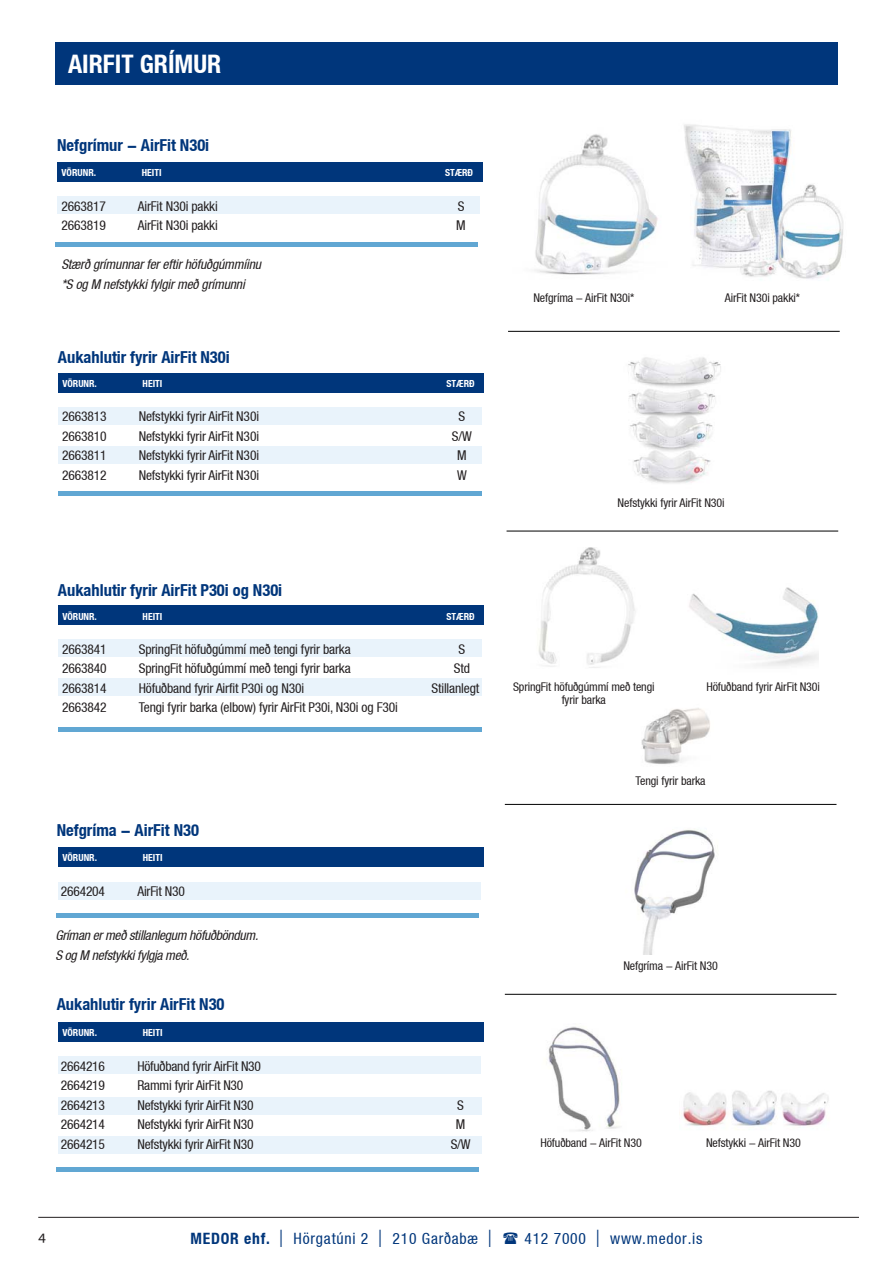
<style>
.page{position:relative;width:893px;height:1263px;background:#fff}
.page>*{position:absolute;margin:0;border:0;box-sizing:border-box;transform-origin:0 0}
.t1{font:700 condensed 25.5px "Helvetica Neue LT";color:#fff}
.t2{font:700 condensed 16.5px "Helvetica Neue LT";color:#00367b}
.t3{font:condensed 15.6px "Helvetica Neue LT";letter-spacing:.05em;color:#00367b}
.t4{font:15px "Myriad Pro";color:#231f20}
.t5{font:condensed 13.5px "Helvetica Neue LT";letter-spacing:-.01em;color:#231f20}
.t6{font:italic condensed 13.5px/19.5px "Helvetica Neue LT";letter-spacing:-.01em;color:#231f20}
.t7{font:condensed 12px "Helvetica Neue LT";letter-spacing:-.01em;color:#231f20}
.t8{font:700 condensed 9.75px "Helvetica Neue LT";color:#fff}
.s1{font-weight:700}
.s2{font-family:"Helvetica Neue";font-weight:100;font-stretch:normal;font-size:24px}
</style>
<div class="page">
<hr style="left:38px;top:1217px;width:821px;height:1px;background:#231f20">
<div style="left:55px;top:43px;width:783px;height:42px;background:#00367b"></div>
<hr style="left:508px;top:331px;width:332px;height:1px;background:#000">
<div style="left:57px;top:197px;width:422px;height:17px;background:#e9f3fb"></div>
<div style="left:56px;top:242px;width:422px;height:5px;background:#61a7d3"></div>
<div style="left:57px;top:163px;width:425px;height:19px;background:#00367b"></div>
<img style="left:684px;top:124px;width:160px;height:156px">
<img style="left:534px;top:134px;width:124px;height:141px">
<img style="left:689px;top:587px;width:130px;height:79px">
<div style="left:58px;top:373px;width:425px;height:19px;background:#00367b"></div>
<div style="left:58px;top:606px;width:425px;height:19px;background:#00367b"></div>
<div style="left:58px;top:446px;width:424px;height:17px;background:#e9f3fb"></div>
<div style="left:58px;top:679px;width:424px;height:17px;background:#e9f3fb"></div>
<div style="left:58px;top:1136px;width:424px;height:17px;background:#e9f3fb"></div>
<div style="left:58px;top:407px;width:424px;height:17px;background:#e9f3fb"></div>
<div style="left:58px;top:640px;width:424px;height:17px;background:#e9f3fb"></div>
<div style="left:58px;top:1097px;width:424px;height:17px;background:#e9f3fb"></div>
<div style="left:58px;top:491px;width:424px;height:5px;background:#61a7d3"></div>
<hr style="left:58px;top:727px;width:424px;height:4px;background:#61a7d3">
<img style="left:628px;top:357px;width:93px;height:127px">
<img style="left:641px;top:708px;width:69px;height:56px">
<img style="left:538px;top:548px;width:97px;height:120px">
<hr style="left:507px;top:531px;width:331px;height:1px;background:#000">
<hr style="left:505px;top:804px;width:331px;height:1px;background:#000">
<hr style="left:505px;top:994px;width:331px;height:1px;background:#000">
<div style="left:58px;top:882px;width:422px;height:17px;background:#e9f3fb"></div>
<div style="left:58px;top:1057px;width:422px;height:17px;background:#e9f3fb"></div>
<hr style="left:57px;top:913px;width:422px;height:4px;background:#61a7d3">
<hr style="left:57px;top:1167px;width:422px;height:4px;background:#61a7d3">
<div style="left:58px;top:847px;width:425px;height:20px;background:#00367b"></div>
<div style="left:58px;top:1022px;width:425px;height:19px;background:#00367b"></div>
<img style="left:634px;top:830px;width:81px;height:124px">
<img style="left:548px;top:1026px;width:72px;height:106px">
<img style="left:683px;top:1090px;width:146px;height:36px">
<h1 class="t1" style="left:68px;top:49px;width:155px">AIRFIT GRÍMUR</h1>
<p class="t2" style="left:57px;top:136px;width:154px">Nefgrímur - AirFit N30i</p>
<p class="t8" style="left:62px;top:167px;width:36px">VÖRUNR.</p>
<p class="t8" style="left:142px;top:167px;width:21px">HEITI</p>
<p class="t8" style="left:445px;top:167px;width:30px">STÆRÐ</p>
<p class="t5" style="left:61px;top:198px;width:46px">2663817</p>
<p class="t5" style="left:138px;top:198px;width:82px">AirFit N30i pakki</p>
<p class="t5" style="left:458px;top:198px;width:8px">S</p>
<p class="t5" style="left:61px;top:217px;width:46px">2663819</p>
<p class="t5" style="left:138px;top:217px;width:82px">AirFit N30i pakki</p>
<p class="t5" style="left:456px;top:217px;width:11px">M</p>
<p class="t6" style="left:61px;top:254px;width:201px">Stærð grímunnar fer eftir höfuðgúmmíinu *S og M nefstykki fylgir með grímunni</p>
<p class="t2" style="left:58px;top:347px;width:173px">Aukahlutir fyrir AirFit N30i</p>
<p class="t8" style="left:62px;top:378px;width:36px">VÖRUNR.</p>
<p class="t8" style="left:143px;top:378px;width:21px">HEITI</p>
<p class="t8" style="left:446px;top:378px;width:30px">STÆRÐ</p>
<p class="t5" style="left:62px;top:408px;width:46px">2663813</p>
<p class="t5" style="left:139px;top:408px;width:122px">Nefstykki fyrir AirFit N30i</p>
<p class="t5" style="left:458px;top:408px;width:8px">S</p>
<p class="t5" style="left:62px;top:428px;width:46px">2663810</p>
<p class="t5" style="left:139px;top:428px;width:122px">Nefstykki fyrir AirFit N30i</p>
<p class="t5" style="left:452px;top:428px;width:21px">S/W</p>
<p class="t5" style="left:62px;top:447px;width:46px">2663811</p>
<p class="t5" style="left:139px;top:447px;width:122px">Nefstykki fyrir AirFit N30i</p>
<p class="t5" style="left:457px;top:447px;width:11px">M</p>
<p class="t5" style="left:62px;top:467px;width:46px">2663812</p>
<p class="t5" style="left:139px;top:467px;width:122px">Nefstykki fyrir AirFit N30i</p>
<p class="t5" style="left:457px;top:467px;width:11px">W</p>
<p class="t2" style="left:58px;top:580px;width:226px">Aukahlutir fyrir AirFit P30i og N30i</p>
<p class="t8" style="left:62px;top:610px;width:36px">VÖRUNR.</p>
<p class="t8" style="left:143px;top:610px;width:21px">HEITI</p>
<p class="t8" style="left:446px;top:610px;width:30px">STÆRÐ</p>
<p class="t5" style="left:62px;top:641px;width:46px">2663841</p>
<p class="t5" style="left:139px;top:641px;width:214px">SpringFit höfuðgúmmí með tengi fyrir barka</p>
<p class="t5" style="left:458px;top:641px;width:8px">S</p>
<p class="t5" style="left:62px;top:660px;width:46px">2663840</p>
<p class="t5" style="left:139px;top:660px;width:214px">SpringFit höfuðgúmmí með tengi fyrir barka</p>
<p class="t5" style="left:454px;top:660px;width:18px">Std</p>
<p class="t5" style="left:62px;top:680px;width:46px">2663814</p>
<p class="t5" style="left:139px;top:680px;width:167px">Höfuðband fyrir Airfit P30i og N30i</p>
<p class="t5" style="left:431px;top:680px;width:49px">Stillanlegt</p>
<p class="t5" style="left:62px;top:699px;width:46px">2663842</p>
<p class="t5" style="left:139px;top:699px;width:261px">Tengi fyrir barka (elbow) fyrir AirFit P30i, N30i og F30i</p>
<p class="t2" style="left:57px;top:820px;width:144px">Nefgríma - AirFit N30</p>
<p class="t8" style="left:62px;top:852px;width:36px">VÖRUNR.</p>
<p class="t8" style="left:143px;top:852px;width:21px">HEITI</p>
<p class="t5" style="left:61px;top:883px;width:46px">2664204</p>
<p class="t5" style="left:137px;top:883px;width:49px">AirFit N30</p>
<p class="t6" style="left:55px;top:925px;width:204px">Gríman er með stillanlegum höfuðböndum.<br>S og M nefstykki fylgja með.</p>
<p class="t2" style="left:57px;top:994px;width:169px">Aukahlutir fyrir AirFit N30</p>
<p class="t8" style="left:62px;top:1026px;width:36px">VÖRUNR.</p>
<p class="t8" style="left:143px;top:1026px;width:21px">HEITI</p>
<p class="t5" style="left:61px;top:1058px;width:46px">2664216</p>
<p class="t5" style="left:137px;top:1058px;width:125px">Höfuðband fyrir AirFit N30</p>
<p class="t5" style="left:61px;top:1077px;width:46px">2664219</p>
<p class="t5" style="left:137px;top:1077px;width:107px">Rammi fyrir AirFit N30</p>
<p class="t5" style="left:61px;top:1097px;width:46px">2664213</p>
<p class="t5" style="left:137px;top:1097px;width:118px">Nefstykki fyrir AirFit N30</p>
<p class="t5" style="left:457px;top:1097px;width:8px">S</p>
<p class="t5" style="left:61px;top:1116px;width:46px">2664214</p>
<p class="t5" style="left:137px;top:1116px;width:118px">Nefstykki fyrir AirFit N30</p>
<p class="t5" style="left:456px;top:1116px;width:11px">M</p>
<p class="t5" style="left:61px;top:1136px;width:46px">2664215</p>
<p class="t5" style="left:137px;top:1136px;width:118px">Nefstykki fyrir AirFit N30</p>
<p class="t5" style="left:451px;top:1136px;width:21px">S/W</p>
<p class="t7" style="left:533px;top:291px;width:102px">Nefgríma - AirFit N30i*</p>
<p class="t7" style="left:725px;top:291px;width:77px">AirFit N30i pakki*</p>
<p class="t7" style="left:618px;top:496px;width:108px">Nefstykki fyrir AirFit N30i</p>
<p class="t7" style="left:513px;top:679px;width:143px">SpringFit höfuðgúmmí með tengi</p>
<p class="t7" style="left:706px;top:679px;width:115px">Höfuðband fyrir AirFit N30i</p>
<p class="t7" style="left:562px;top:693px;width:46px">fyrir barka</p>
<p class="t7" style="left:636px;top:774px;width:72px">Tengi fyrir barka</p>
<p class="t7" style="left:623px;top:959px;width:96px">Nefgríma - AirFit N30</p>
<p class="t7" style="left:540px;top:1136px;width:103px">Höfuðband - AirFit N30</p>
<p class="t7" style="left:706px;top:1136px;width:96px">Nefstykki - AirFit N30</p>
<p class="t3" style="left:190px;top:1229px;width:303px"><span class="s1">MEDOR ehf.</span> <span class="s2">I</span> Hörgatúni 2 <span class="s2">I</span> 210 Garðabæ <span class="s2">I</span></p>
<p class="t3" style="left:524px;top:1229px;width:77px">412 7000 <span class="s2">I</span></p>
<p class="t4" style="left:38px;top:1227px;width:9px">4</p>
<p class="t3" style="left:610px;top:1229px;width:94px">www.medor.is</p>
</div>
